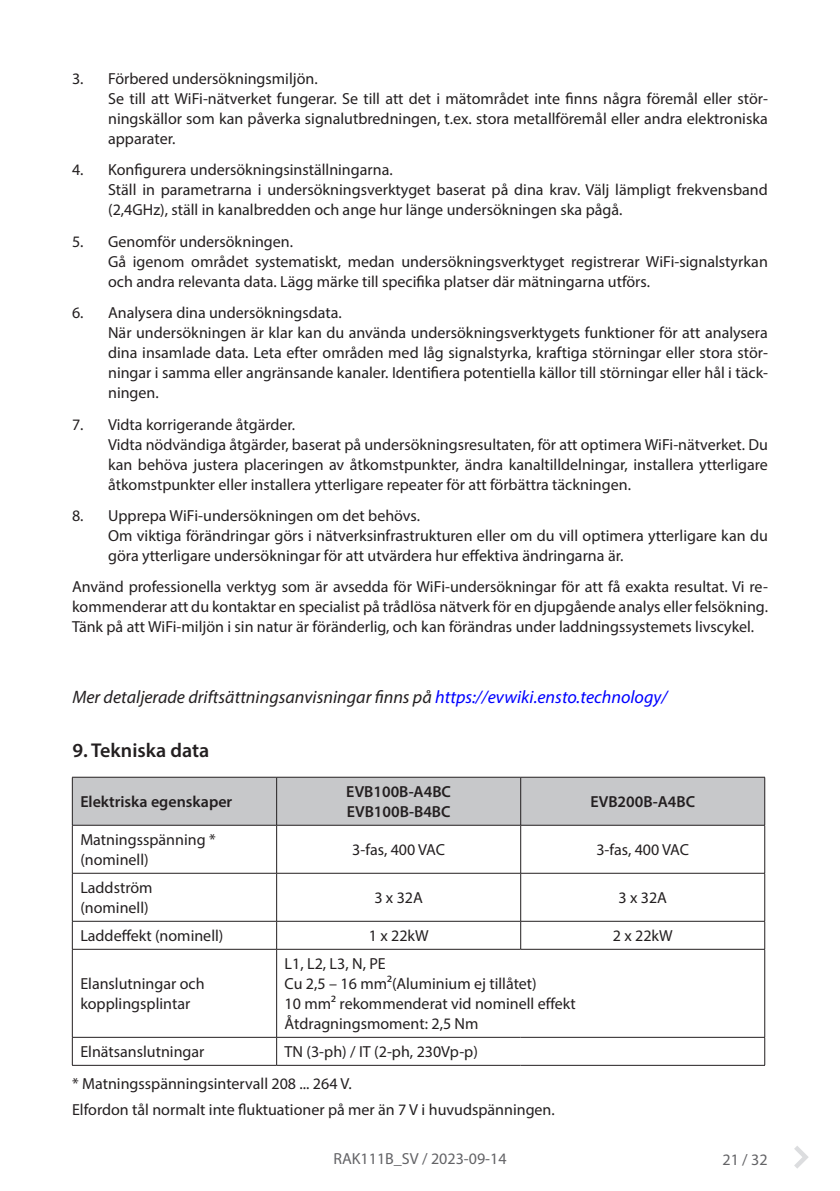
<style>
.page{position:relative;width:840px;height:1191px;background:#fff}
.page>*{position:absolute;margin:0;border:0;box-sizing:border-box;transform-origin:0 0}
.Heading_2{font:600 20px "Myriad Pro";color:#231f20}
.Body_text{font:italic 18px "Myriad Pro";color:#231f20}
.Body_text-2{font:16px/20px "Myriad Pro";color:#231f20;text-align:justify}
.Body_text-3{font:600 16px "Myriad Pro";color:#231f20}
.t1{font:16px "Myriad Pro";color:#636366}
.s1{color:#00f}
</style>
<div class="page">
<svg style="left:794px;top:1146px;width:14px;height:22px"></svg>
<div style="left:73px;top:778px;width:691px;height:47px;background:#c7c8ca"></div>
<hr style="left:72px;top:777px;width:204px;height:1px;background:#231f20">
<hr style="left:72px;top:777px;width:1px;height:48px;background:#231f20">
<hr style="left:276px;top:777px;width:244px;height:1px;background:#231f20">
<hr style="left:276px;top:777px;width:1px;height:48px;background:#231f20">
<hr style="left:520px;top:777px;width:244px;height:1px;background:#231f20">
<hr style="left:520px;top:777px;width:1px;height:48px;background:#231f20">
<hr style="left:764px;top:777px;width:1px;height:48px;background:#231f20">
<hr style="left:72px;top:825px;width:204px;height:1px;background:#231f20">
<hr style="left:72px;top:825px;width:1px;height:48px;background:#231f20">
<hr style="left:276px;top:825px;width:244px;height:1px;background:#231f20">
<hr style="left:276px;top:825px;width:1px;height:48px;background:#231f20">
<hr style="left:520px;top:825px;width:244px;height:1px;background:#231f20">
<hr style="left:520px;top:825px;width:1px;height:48px;background:#231f20">
<hr style="left:764px;top:825px;width:1px;height:48px;background:#231f20">
<hr style="left:72px;top:873px;width:204px;height:1px;background:#231f20">
<hr style="left:72px;top:873px;width:1px;height:48px;background:#231f20">
<hr style="left:276px;top:873px;width:244px;height:1px;background:#231f20">
<hr style="left:276px;top:873px;width:1px;height:48px;background:#231f20">
<hr style="left:520px;top:873px;width:244px;height:1px;background:#231f20">
<hr style="left:520px;top:873px;width:1px;height:48px;background:#231f20">
<hr style="left:764px;top:873px;width:1px;height:48px;background:#231f20">
<hr style="left:72px;top:921px;width:204px;height:1px;background:#231f20">
<svg style="left:72px;top:921px;width:1px;height:28px"></svg>
<hr style="left:276px;top:921px;width:244px;height:1px;background:#231f20">
<svg style="left:276px;top:921px;width:1px;height:28px"></svg>
<hr style="left:520px;top:921px;width:244px;height:1px;background:#231f20">
<svg style="left:520px;top:921px;width:1px;height:28px"></svg>
<svg style="left:764px;top:921px;width:1px;height:28px"></svg>
<hr style="left:72px;top:949px;width:204px;height:1px;background:#231f20">
<hr style="left:72px;top:949px;width:1px;height:88px;background:#231f20">
<hr style="left:276px;top:949px;width:244px;height:1px;background:#231f20">
<hr style="left:276px;top:949px;width:1px;height:88px;background:#231f20">
<hr style="left:520px;top:949px;width:244px;height:1px;background:#231f20">
<hr style="left:764px;top:949px;width:1px;height:88px;background:#231f20">
<hr style="left:72px;top:1037px;width:204px;height:1px;background:#231f20">
<svg style="left:72px;top:1037px;width:1px;height:28px"></svg>
<hr style="left:276px;top:1037px;width:244px;height:1px;background:#231f20">
<svg style="left:276px;top:1037px;width:1px;height:28px"></svg>
<hr style="left:520px;top:1037px;width:244px;height:1px;background:#231f20">
<svg style="left:764px;top:1037px;width:1px;height:28px"></svg>
<hr style="left:72px;top:1065px;width:204px;height:1px;background:#231f20">
<hr style="left:276px;top:1065px;width:244px;height:1px;background:#231f20">
<hr style="left:520px;top:1065px;width:244px;height:1px;background:#231f20">
<p class="Body_text-2" style="left:72px;top:68px;width:247px">3. Förbered undersökningsmiljön.</p>
<p class="Body_text-2" style="left:108px;top:88px;width:661px">Se till att WiFi-nätverket fungerar. Se till att det i mätområdet inte finns några föremål eller stör&shy;ningskällor som kan påverka signalutbredningen, t.ex. stora metallföremål eller andra elektroniska apparater.</p>
<p class="Body_text-2" style="left:72px;top:160px;width:322px">4. Konfigurera undersökningsinställningarna.</p>
<p class="Body_text-2" style="left:108px;top:180px;width:661px">Ställ in parametrarna i undersökningsverktyget baserat på dina krav. Välj lämpligt frekvensband (2,4GHz), ställ in kanalbredden och ange hur länge undersökningen ska pågå.</p>
<p class="Body_text-2" style="left:72px;top:231px;width:222px">5. Genomför undersökningen.</p>
<p class="Body_text-2" style="left:108px;top:251px;width:661px">Gå igenom området systematiskt, medan undersökningsverktyget registrerar WiFi-signalstyrkan och andra relevanta data. Lägg märke till specifika platser där mätningarna utförs.</p>
<p class="Body_text-2" style="left:72px;top:302px;width:271px">6. Analysera dina undersökningsdata.</p>
<p class="Body_text-2" style="left:108px;top:322px;width:661px">När undersökningen är klar kan du använda undersökningsverktygets funktioner för att analysera dina insamlade data. Leta efter områden med låg signalstyrka, kraftiga störningar eller stora stör&shy;ningar i samma eller angränsande kanaler. Identifiera potentiella källor till störningar eller hål i täck&shy;ningen.</p>
<p class="Body_text-2" style="left:72px;top:414px;width:224px">7. Vidta korrigerande åtgärder.</p>
<p class="Body_text-2" style="left:108px;top:434px;width:661px">Vidta nödvändiga åtgärder, baserat på undersökningsresultaten, för att optimera WiFi-nätverket. Du kan behöva justera placeringen av åtkomstpunkter, ändra kanaltilldelningar, installera ytterligare åtkomstpunkter eller installera ytterligare repeater för att förbättra täckningen.</p>
<p class="Body_text-2" style="left:72px;top:505px;width:349px">8. Upprepa WiFi-undersökningen om det behövs.</p>
<p class="Body_text-2" style="left:108px;top:525px;width:661px">Om viktiga förändringar görs i nätverksinfrastrukturen eller om du vill optimera ytterligare kan du göra ytterligare undersökningar för att utvärdera hur effektiva ändringarna är.</p>
<p class="Body_text-2" style="left:72px;top:576px;width:697px">Använd professionella verktyg som är avsedda för WiFi-undersökningar för att få exakta resultat. Vi re&shy;kommenderar att du kontaktar en specialist på trådlösa nätverk för en djupgående analys eller felsökning.<br>Tänk på att WiFi-miljön i sin natur är föränderlig, och kan förändras under laddningssystemets livscykel.</p>
<p class="Body_text" style="left:72px;top:686px;width:596px">Mer detaljerade driftsättningsanvisningar finns på <span class="s1">https://evwiki.ensto.technology/</span></p>
<p class="Heading_2" style="left:72px;top:738px;width:138px">9. Tekniska data</p>
<p class="Body_text-3" style="left:80px;top:791px;width:153px">Elektriska egenskaper</p>
<p class="Body_text-2" style="left:80px;top:829px;width:137px">Matningsspänning *</p>
<p class="Body_text-2" style="left:80px;top:849px;width:70px">(nominell)</p>
<p class="Body_text-2" style="left:80px;top:877px;width:74px">Laddström</p>
<p class="Body_text-2" style="left:80px;top:897px;width:70px">(nominell)</p>
<p class="Body_text-3" style="left:346px;top:781px;width:106px">EVB100B-A4BC</p>
<p class="Body_text-3" style="left:346px;top:801px;width:105px">EVB100B-B4BC</p>
<p class="Body_text-3" style="left:590px;top:791px;width:106px">EVB200B-A4BC</p>
<p class="Body_text-2" style="left:352px;top:839px;width:94px">3-fas, 400 VAC</p>
<p class="Body_text-2" style="left:596px;top:839px;width:94px">3-fas, 400 VAC</p>
<p class="Body_text-2" style="left:374px;top:887px;width:50px">3 x 32A</p>
<p class="Body_text-2" style="left:618px;top:887px;width:50px">3 x 32A</p>
<p class="Body_text-2" style="left:80px;top:925px;width:144px">Laddeffekt (nominell)</p>
<p class="Body_text-2" style="left:368px;top:925px;width:61px">1 x 22kW</p>
<p class="Body_text-2" style="left:612px;top:925px;width:61px">2 x 22kW</p>
<p class="Body_text-2" style="left:80px;top:973px;width:126px">Elanslutningar och</p>
<p class="Body_text-2" style="left:80px;top:993px;width:111px">kopplingsplintar</p>
<p class="Body_text-2" style="left:284px;top:953px;width:103px">L1, L2, L3, N, PE</p>
<p class="Body_text-2" style="left:284px;top:973px;width:253px">Cu 2,5 – 16 mm²(Aluminium ej tillåtet)</p>
<p class="Body_text-2" style="left:284px;top:993px;width:292px">10 mm² rekommenderat vid nominell effekt</p>
<p class="Body_text-2" style="left:284px;top:1013px;width:195px">Åtdragningsmoment: 2,5 Nm</p>
<p class="Body_text-2" style="left:80px;top:1041px;width:126px">Elnätsanslutningar</p>
<p class="Body_text-2" style="left:284px;top:1041px;width:195px">TN (3-ph) / IT (2-ph, 230Vp-p)</p>
<p class="Body_text-2" style="left:72px;top:1073px;width:281px">* Matningsspänningsintervall 208 ... 264 V.</p>
<p class="Body_text-2" style="left:72px;top:1099px;width:484px">Elfordon tål normalt inte fluktuationer på mer än 7 V i huvudspänningen.</p>
<p class="t1" style="left:333px;top:1148px;width:175px">RAK111B_SV / 2023-09-14</p>
<p class="t1" style="left:722px;top:1149px;width:47px">21 / 32</p>
</div>
